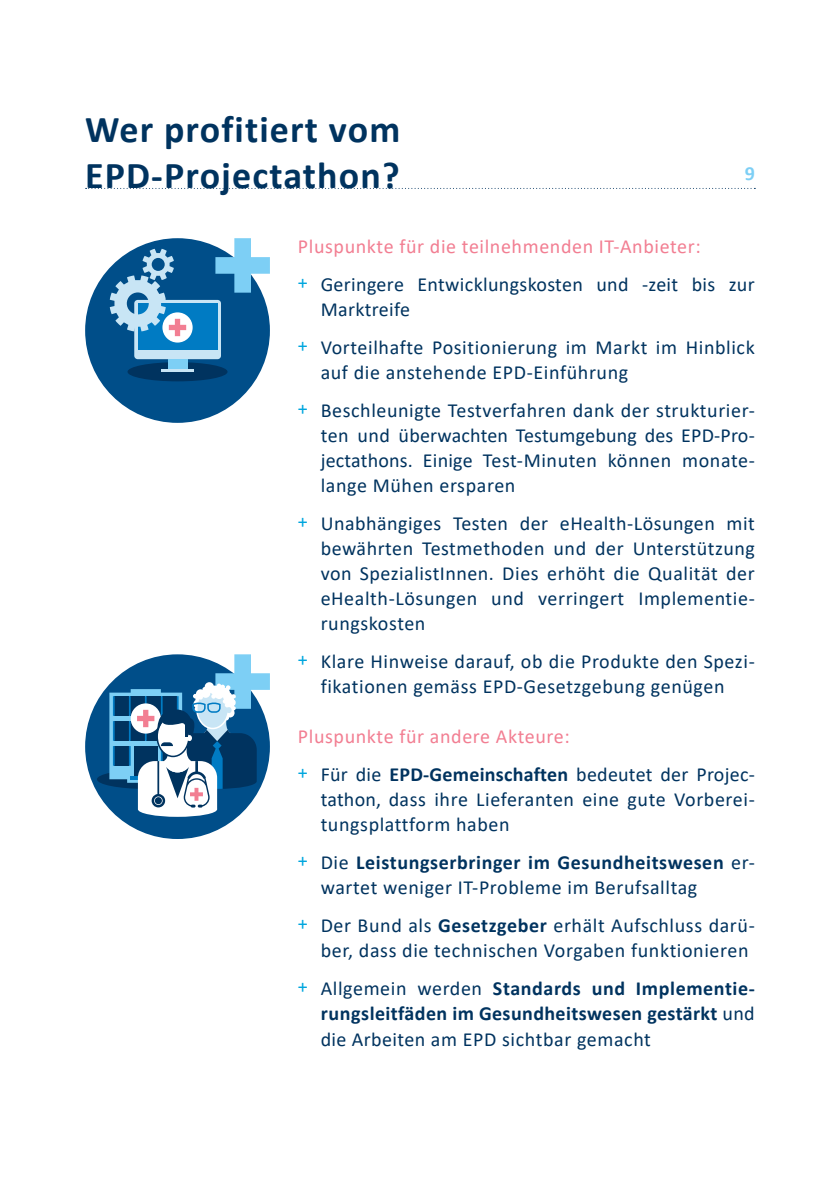
<style>
.page{position:relative;width:840px;height:1191px;background:#fff}
.page>*{position:absolute;margin:0;border:0;box-sizing:border-box;transform-origin:0 0}
.t1{font:700 38px "Calibri";letter-spacing:.03em;color:#00335f}
.t2{font:20px/25px "Calibri";letter-spacing:.03em;color:#00335f}
.t3{font:700 20px/25px "Calibri";letter-spacing:.02em;color:#00335f;text-align:justify}
.t4{font:20px "Calibri";letter-spacing:.03em;color:#f27e92}
.t5{font:700 20px "Calibri";color:#7dcff5}
.s1{color:#00a6de}
.s2{font-weight:700}
.s3{font-weight:400;color:#00a6de}
.s4{font-weight:400}
</style>
<div class="page">
<div style="left:85px;top:238px;width:185px;height:185px;background:#004e89;border-radius:50%"></div>
<div style="left:127px;top:362px;width:100px;height:19px;background:#00335f;border-radius:50%"></div>
<div style="left:134px;top:300px;width:87px;height:59px;background:#c8e5f5;border-radius:3px"></div>
<div style="left:138px;top:303px;width:79px;height:47px;background:#007bc3"></div>
<div style="left:168px;top:359px;width:19px;height:11px;background:#7dcff5"></div>
<hr style="left:161px;top:370px;width:33px;height:2px;background:#c8e5f5">
<div style="left:162px;top:312px;width:30px;height:30px;background:#fff;border-radius:50%"></div>
<svg style="left:110px;top:249px;width:76px;height:87px"></svg>
<svg style="left:215px;top:238px;width:55px;height:55px"></svg>
<svg style="left:86px;top:188px;width:669px;height:1px"></svg>
<div style="left:85px;top:654px;width:185px;height:185px;background:#004e89;border-radius:50%"></div>
<div style="left:97px;top:769px;width:97px;height:20px;background:#00335f;border-radius:50%"></div>
<div style="left:138px;top:801px;width:79px;height:16px;background:#fff;border-radius:50%"></div>
<svg style="left:109px;top:654px;width:161px;height:155px"></svg>
<p class="t1" style="left:85px;top:102px;width:316px">Wer profitiert vom</p>
<p class="t1" style="left:85px;top:148px;width:316px">EPD-Projectathon?</p>
<p class="t5" style="left:744px;top:159px;width:12px">9</p>
<p class="t4" style="left:298px;top:233px;width:404px">Pluspunkte für die teilnehmenden IT-Anbieter:</p>
<p class="t2" style="left:320px;top:271px;width:435px;text-indent:-23px"><span class="s1">+</span> Geringere Entwicklungskosten und -zeit bis zur<br>Marktreife</p>
<p class="t2" style="left:320px;top:334px;width:435px;text-indent:-23px"><span class="s1">+</span> Vorteilhafte Positionierung im Markt im Hinblick auf die anstehende EPD-Einführung</p>
<p class="t2" style="left:320px;top:397px;width:435px;text-align:justify;text-indent:-23px"><span class="s1">+</span> Beschleunigte Testverfahren dank der strukturier&shy;ten und überwachten Testumgebung des EPD-Pro&shy;jectathons. Einige Test-Minuten können monate&shy;lange Mühen ersparen</p>
<p class="t2" style="left:320px;top:510px;width:435px;text-align:justify;text-indent:-23px"><span class="s1">+</span> Unabhängiges Testen der eHealth-Lösungen mit bewährten Testmethoden und der Unterstützung von SpezialistInnen. Dies erhöht die Qualität der eHealth-Lösungen und verringert Implementie&shy;rungskosten</p>
<p class="t2" style="left:298px;top:648px;width:458px;text-align:center"><span class="s1">+</span> Klare Hinweise darauf, ob die Produkte den Spezi&shy;fikationen gemäss EPD-Gesetzgebung genügen</p>
<p class="t4" style="left:298px;top:723px;width:273px">Pluspunkte für andere Akteure:</p>
<p class="t2" style="left:320px;top:761px;width:435px;text-align:justify;text-indent:-23px"><span class="s1">+</span> Für die <span class="s2">EPD-Gemeinschaften</span> bedeutet der Projec&shy;tathon, dass ihre Lieferanten eine gute Vorberei&shy;tungsplattform haben</p>
<p class="t2" style="left:320px;top:849px;width:435px;text-indent:-23px"><span class="s1">+</span> Die <span class="s2">Leistungserbringer im Gesundheitswesen</span> er&shy;wartet weniger IT-Probleme im Berufsalltag</p>
<p class="t2" style="left:320px;top:912px;width:435px;text-indent:-23px"><span class="s1">+</span> Der Bund als <span class="s2">Gesetzgeber</span> erhält Aufschluss darü&shy;ber, dass die technischen Vorgaben funktionieren</p>
<p class="t3" style="left:320px;top:976px;width:435px;text-indent:-23px"><span class="s3">+</span> <span class="s4">Allgemein werden</span> Standards und Implementie&shy;rungsleitfäden im Gesundheitswesen gestärkt <span class="s4">und die Arbeiten am EPD sichtbar gemacht</span></p>
</div>
